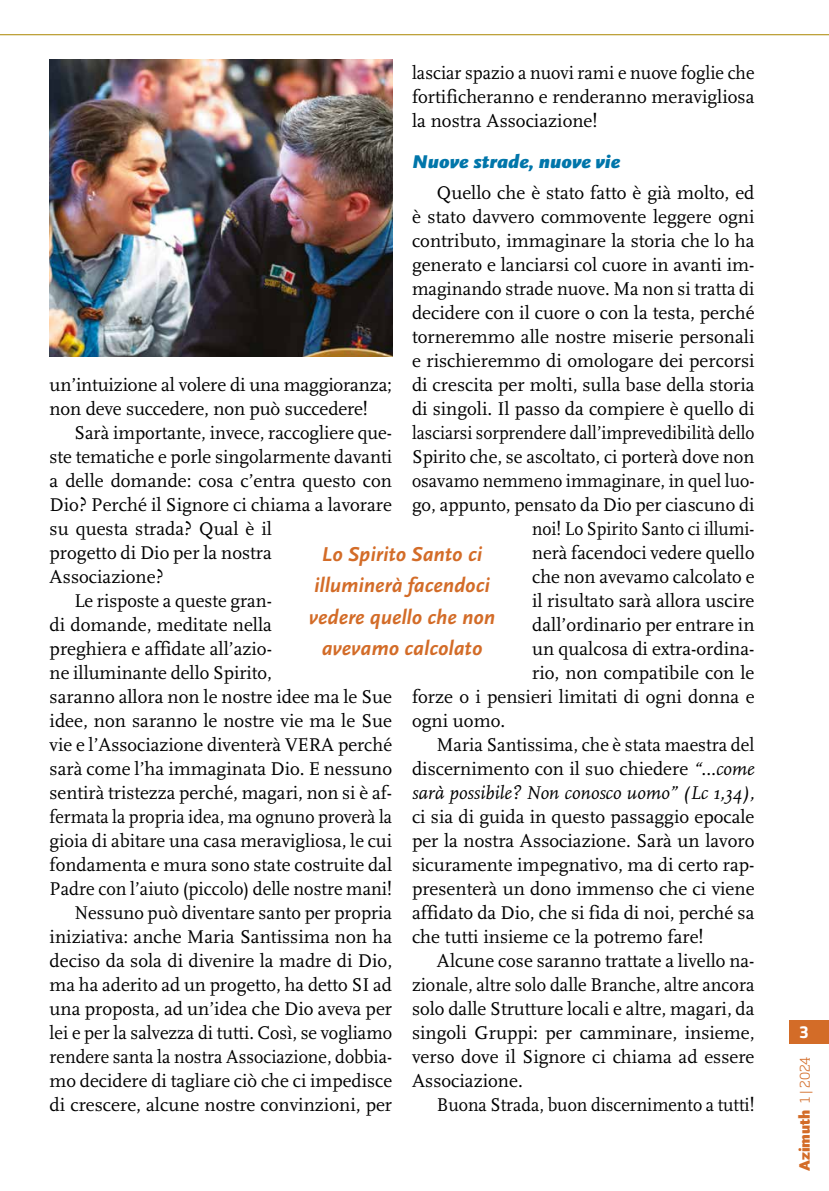
<style>
.page{position:relative;width:829px;height:1191px;background:#fff}
.page>*{position:absolute;margin:0;border:0;box-sizing:border-box;transform-origin:0 0}
.t1{font:italic 700 21px/31.5px "Scala Sans";color:#d36c28;text-align:center}
.t2{font:19.25px/24px "Scala";color:#000;text-align:justify}
.t3{font:19.25px/24px "Scala";color:#000;text-align:justify;scale:.96 1}
.t4{font:19.25px "Scala";color:#000;scale:.95 1}
.t5{font:19.25px "Scala";color:#000;scale:.92 1}
.t6{font:italic 19.25px "Scala";color:#000}
.t7{font:19.25px "Scala";color:#000;scale:.94 1}
.t8{font:19.25px "Scala";color:#000;scale:.93 1}
.t9{font:italic 900 19.25px "Scala Sans";color:#0076aa}
.t10{font:700 17.5px "Titillium Web";color:#fff}
.t11{font:900 15.75px "Scala Sans";color:#d36c28}
.s1{font-style:italic}
.s2{font-family:"Soho Std";font-weight:300;font-size:13.12px}
</style>
<div class="page">
<div style="left:789px;top:1019px;width:39px;height:24px;background:#d36c28"></div>
<hr style="left:0;top:34px;width:828px;height:1px;background:#aa8600">
<img style="left:50px;top:60px;width:342px;height:296px">
<p class="t3" style="left:412px;top:61px;width:358px">lasciar spazio a nuovi rami e nuove foglie che fortificheranno e renderanno meravigliosa la nostra Associazione!</p>
<p class="t9" style="left:412px;top:151px;width:210px">Nuove strade, nuove vie</p>
<p class="t2" style="left:437px;top:181px;width:319px">Quello che è stato fatto è già molto, ed</p>
<p class="t2" style="left:412px;top:205px;width:344px">è stato davvero commovente leggere ogni</p>
<p class="t2" style="left:412px;top:229px;width:344px">contributo, immaginare la storia che lo ha</p>
<p class="t2" style="left:412px;top:253px;width:344px">generato e lanciarsi col cuore in avanti im-</p>
<p class="t2" style="left:412px;top:277px;width:344px">maginando strade nuove. Ma non si tratta di</p>
<p class="t2" style="left:412px;top:301px;width:344px">decidere con il cuore o con la testa, perché</p>
<p class="t2" style="left:412px;top:325px;width:344px">torneremmo alle nostre miserie personali</p>
<p class="t2" style="left:412px;top:349px;width:344px">e rischieremmo di omologare dei percorsi</p>
<p class="t2" style="left:412px;top:373px;width:344px">di crescita per molti, sulla base della storia</p>
<p class="t2" style="left:412px;top:397px;width:344px">di singoli. Il passo da compiere è quello di</p>
<p class="t5" style="left:412px;top:422px;width:374px">lasciarsi sorprendere dall’imprevedibilità dello</p>
<p class="t2" style="left:412px;top:445px;width:344px">Spirito che, se ascoltato, ci porterà dove non</p>
<p class="t4" style="left:412px;top:470px;width:362px">osavamo nemmeno immaginare, in quel luo-</p>
<p class="t2" style="left:412px;top:493px;width:344px">go, appunto, pensato da Dio per ciascuno di</p>
<p class="t8" style="left:532px;top:518px;width:240px">noi! Lo Spirito Santo ci illumi-</p>
<p class="t2" style="left:532px;top:541px;width:224px">nerà facendoci vedere quello</p>
<p class="t2" style="left:532px;top:565px;width:224px">che non avevamo calcolato e</p>
<p class="t2" style="left:532px;top:589px;width:224px">il risultato sarà allora uscire</p>
<p class="t2" style="left:532px;top:613px;width:224px">dall’ordinario per entrare in</p>
<p class="t2" style="left:532px;top:637px;width:224px">un qualcosa di extra-ordina-</p>
<p class="t2" style="left:532px;top:661px;width:224px">rio, non compatibile con le</p>
<p class="t2" style="left:412px;top:685px;width:344px">forze o i pensieri limitati di ogni donna e</p>
<p class="t2" style="left:412px;top:709px;width:95px">ogni uomo.</p>
<p class="t2" style="left:437px;top:733px;width:319px">Maria Santissima, che è stata maestra del</p>
<p class="t2" style="left:412px;top:757px;width:344px">discernimento con il suo chiedere <span class="s1">“…come</span></p>
<p class="t6" style="left:412px;top:783px;width:344px">sarà possibile? Non conosco uomo” (Lc 1,34),</p>
<p class="t2" style="left:412px;top:805px;width:344px">ci sia di guida in questo passaggio epocale per la nostra Associazione. Sarà un lavoro sicuramente impegnativo, ma di certo rap&shy;presenterà un dono immenso che ci viene affidato da Dio, che si fida di noi, perché sa che tutti insieme ce la potremo fare!</p>
<p class="t2" style="left:412px;top:949px;width:344px;text-indent:25px">Alcune cose saranno trattate a livello na&shy;zionale, altre solo dalle Branche, altre ancora solo dalle Strutture locali e altre, magari, da singoli Gruppi: per camminare, insieme, verso dove il Signore ci chiama ad essere Associazione.</p>
<p class="t4" style="left:437px;top:1094px;width:336px">Buona Strada, buon discernimento a tutti!</p>
<p class="t2" style="left:50px;top:373px;width:344px">un’intuizione al volere di una maggioranza; non deve succedere, non può succedere!</p>
<p class="t2" style="left:74px;top:421px;width:319px">Sarà importante, invece, raccogliere que-</p>
<p class="t2" style="left:50px;top:445px;width:344px">ste tematiche e porle singolarmente davanti</p>
<p class="t2" style="left:50px;top:469px;width:344px">a delle domande: cosa c’entra questo con</p>
<p class="t2" style="left:50px;top:493px;width:344px">Dio? Perché il Signore ci chiama a lavorare</p>
<p class="t2" style="left:50px;top:517px;width:224px">su questa strada? Qual è il</p>
<p class="t2" style="left:50px;top:541px;width:224px">progetto di Dio per la nostra</p>
<p class="t2" style="left:50px;top:565px;width:115px">Associazione?</p>
<p class="t2" style="left:74px;top:589px;width:199px">Le risposte a queste gran-</p>
<p class="t2" style="left:50px;top:613px;width:224px">di domande, meditate nella</p>
<p class="t2" style="left:50px;top:637px;width:224px">preghiera e affidate all’azio-</p>
<p class="t2" style="left:50px;top:661px;width:224px">ne illuminante dello Spirito,</p>
<p class="t2" style="left:50px;top:685px;width:344px">saranno allora non le nostre idee ma le Sue</p>
<p class="t2" style="left:50px;top:709px;width:344px">idee, non saranno le nostre vie ma le Sue</p>
<p class="t2" style="left:50px;top:733px;width:344px">vie e l’Associazione diventerà VERA perché</p>
<p class="t2" style="left:50px;top:757px;width:344px">sarà come l’ha immaginata Dio. E nessuno</p>
<p class="t2" style="left:50px;top:781px;width:344px">sentirà tristezza perché, magari, non si è af-</p>
<p class="t7" style="left:50px;top:806px;width:366px">fermata la propria idea, ma ognuno proverà la</p>
<p class="t2" style="left:50px;top:829px;width:344px">gioia di abitare una casa meravigliosa, le cui</p>
<p class="t2" style="left:50px;top:853px;width:344px">fondamenta e mura sono state costruite dal</p>
<p class="t3" style="left:50px;top:877px;width:358px">Padre con l’aiuto (piccolo) delle nostre mani!</p>
<p class="t2" style="left:74px;top:901px;width:319px">Nessuno può diventare santo per propria</p>
<p class="t2" style="left:50px;top:925px;width:344px">iniziativa: anche Maria Santissima non ha</p>
<p class="t2" style="left:50px;top:949px;width:344px">deciso da sola di divenire la madre di Dio,</p>
<p class="t2" style="left:50px;top:973px;width:344px">ma ha aderito ad un progetto, ha detto SI ad</p>
<p class="t2" style="left:50px;top:997px;width:344px">una proposta, ad un’idea che Dio aveva per</p>
<p class="t3" style="left:50px;top:1021px;width:358px">lei e per la salvezza di tutti. Così, se vogliamo</p>
<p class="t4" style="left:50px;top:1046px;width:362px">rendere santa la nostra Associazione, dobbia-</p>
<p class="t2" style="left:50px;top:1069px;width:344px">mo decidere di tagliare ciò che ci impedisce</p>
<p class="t2" style="left:50px;top:1093px;width:344px">di crescere, alcune nostre convinzioni, per</p>
<p class="t1" style="left:309px;top:538px;width:188px">Lo Spirito Santo ci illuminerà facendoci vedere quello che non avevamo calcolato</p>
<p class="t10" style="left:799px;top:1018px;width:11px">3</p>
<p class="t11" style="left:796px;top:1171px;width:116px;rotate:-90deg">Azimuth <span class="s2">1 | 2024</span></p>
</div>
